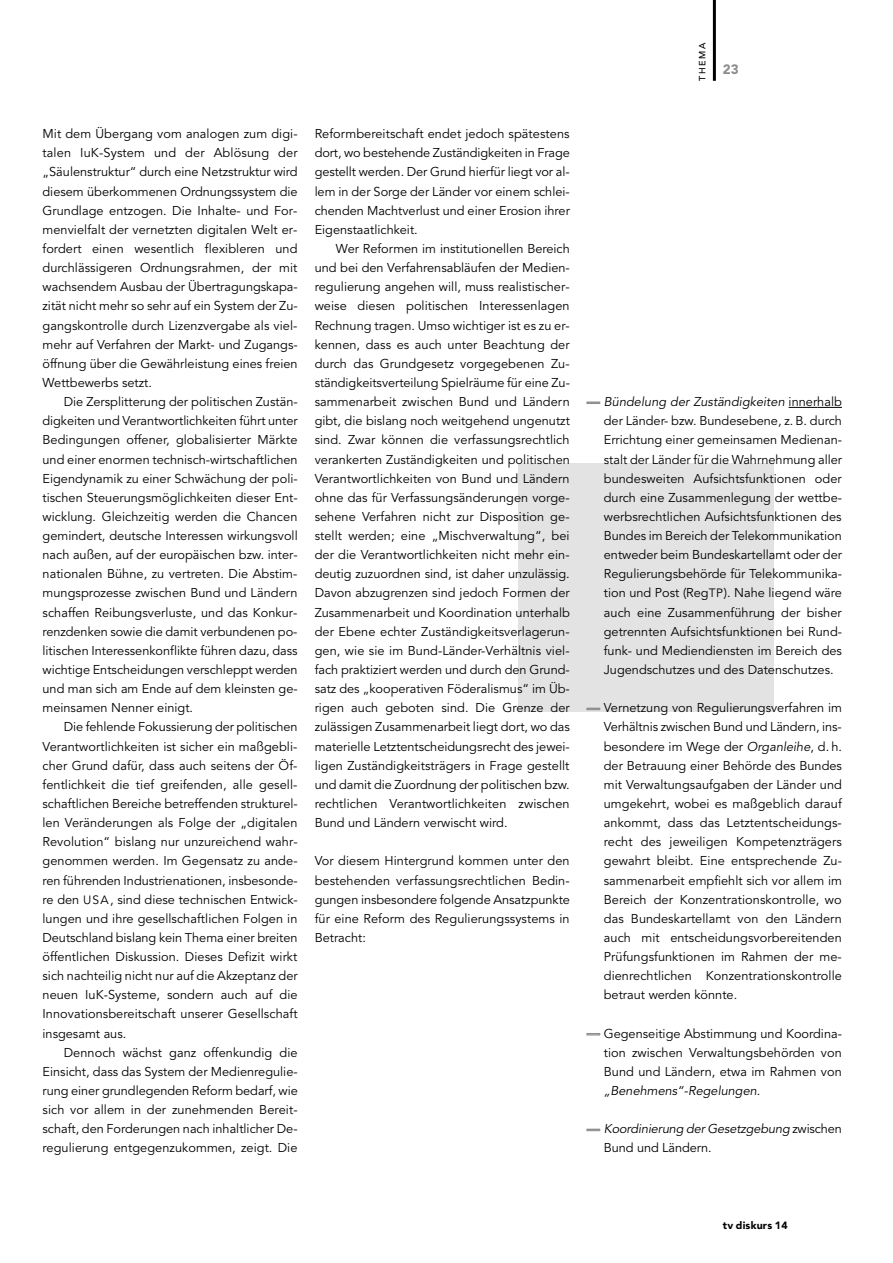
<style>
.page{position:relative;width:893px;height:1263px;background:#fff}
.page>*{position:absolute;margin:0;border:0;box-sizing:border-box;transform-origin:0 0}
.t1{font:900 13.5px "Avenir";color:#8e8e8e}
.t2{font:12.75px/19.2px "Avenir";color:#000;text-align:justify}
.t3{font:italic 12.75px/19.2px "Avenir";letter-spacing:-.01em;color:#000}
.t4{font:900 10.5px "Avenir";letter-spacing:.02em;color:#000}
.t5{font:500 9px "Avenir";letter-spacing:.165em;color:#000}
.s1{font-size:12px}
.s2{font-weight:900;color:#8e8e8e}
.s3{font-style:italic}
.s4{font-weight:900;font-style:normal;color:#8e8e8e}
.s5{font-style:normal}
</style>
<div class="page">
<div style="left:519px;top:463px;width:255px;height:249px;background:#e3e3e3"></div>
<hr style="left:713px;top:0;width:3px;height:81px;background:#000">
<svg style="left:789px;top:407px;width:53px;height:1px"></svg>
<p class="t5" style="left:699px;top:81px;width:39px;rotate:-90deg">THEMA</p>
<p class="t1" style="left:723px;top:64px;width:17px">23</p>
<p class="t2" style="left:43px;top:125px;width:257px">Mit dem Übergang vom analogen zum digi&shy;talen IuK-System und der Ablösung der „Säulenstruktur“ durch eine Netzstruktur wird diesem überkommenen Ordnungssystem die Grundlage entzogen. Die Inhalte- und For&shy;menvielfalt der vernetzten digitalen Welt er&shy;fordert einen wesentlich flexibleren und durchlässigeren Ordnungsrahmen, der mit wachsendem Ausbau der Übertragungskapa&shy;zität nicht mehr so sehr auf ein System der Zu&shy;gangskontrolle durch Lizenzvergabe als viel&shy;mehr auf Verfahren der Markt- und Zugangs&shy;öffnung über die Gewährleistung eines freien Wettbewerbs setzt.</p>
<p class="t2" style="left:43px;top:393px;width:257px;text-indent:21px">Die Zersplitterung der politischen Zustän&shy;digkeiten und Verantwortlichkeiten führt unter Bedingungen offener, globalisierter Märkte und einer enormen technisch-wirtschaftlichen Eigendynamik zu einer Schwächung der poli&shy;tischen Steuerungsmöglichkeiten dieser Ent&shy;wicklung. Gleichzeitig werden die Chancen gemindert, deutsche Interessen wirkungsvoll nach außen, auf der europäischen bzw. inter&shy;nationalen Bühne, zu vertreten. Die Abstim&shy;mungsprozesse zwischen Bund und Ländern schaffen Reibungsverluste, und das Konkur&shy;renzdenken sowie die damit verbundenen po&shy;litischen Interessenkonflikte führen dazu, dass wichtige Entscheidungen verschleppt werden und man sich am Ende auf dem kleinsten ge&shy;meinsamen Nenner einigt.</p>
<p class="t2" style="left:43px;top:718px;width:257px;text-indent:21px">Die fehlende Fokussierung der politischen Verantwortlichkeiten ist sicher ein maßgebli&shy;cher Grund dafür, dass auch seitens der Öf&shy;fentlichkeit die tief greifenden, alle gesell&shy;schaftlichen Bereiche betreffenden strukturel&shy;len Veränderungen als Folge der „digitalen Revolution“ bislang nur unzureichend wahr&shy;genommen werden. Im Gegensatz zu ande&shy;ren führenden Industrienationen, insbesonde&shy;re den <span class="s1">USA</span>, sind diese technischen Entwick&shy;lungen und ihre gesellschaftlichen Folgen in Deutschland bislang kein Thema einer breiten öffentlichen Diskussion. Dieses Defizit wirkt sich nachteilig nicht nur auf die Akzeptanz der neuen IuK-Systeme, sondern auch auf die Innovationsbereitschaft unserer Gesellschaft insgesamt aus.</p>
<p class="t2" style="left:43px;top:1044px;width:257px;text-indent:21px">Dennoch wächst ganz offenkundig die Einsicht, dass das System der Medienregulie&shy;rung einer grundlegenden Reform bedarf, wie sich vor allem in der zunehmenden Bereit&shy;schaft, den Forderungen nach inhaltlicher De&shy;regulierung entgegenzukommen, zeigt. Die</p>
<p class="t2" style="left:315px;top:125px;width:257px">Reformbereitschaft endet jedoch spätestens dort, wo bestehende Zuständigkeiten in Frage gestellt werden. Der Grund hierfür liegt vor al&shy;lem in der Sorge der Länder vor einem schlei&shy;chenden Machtverlust und einer Erosion ihrer Eigenstaatlichkeit.</p>
<p class="t2" style="left:315px;top:240px;width:257px;text-indent:21px">Wer Reformen im institutionellen Bereich und bei den Verfahrensabläufen der Medien&shy;regulierung angehen will, muss realistischer&shy;weise diesen politischen Interessenlagen Rechnung tragen. Umso wichtiger ist es zu er&shy;kennen, dass es auch unter Beachtung der durch das Grundgesetz vorgegebenen Zu&shy;ständigkeitsverteilung Spielräume für eine Zu&shy;sammenarbeit zwischen Bund und Ländern gibt, die bislang noch weitgehend ungenutzt sind. Zwar können die verfassungsrechtlich verankerten Zuständigkeiten und politischen Verantwortlichkeiten von Bund und Ländern ohne das für Verfassungsänderungen vorge&shy;sehene Verfahren nicht zur Disposition ge&shy;stellt werden; eine „Mischverwaltung“, bei der die Verantwortlichkeiten nicht mehr ein&shy;deutig zuzuordnen sind, ist daher unzulässig.<br>Davon abzugrenzen sind jedoch Formen der Zusammenarbeit und Koordination unterhalb der Ebene echter Zuständigkeitsverlagerun&shy;gen, wie sie im Bund-Länder-Verhältnis viel&shy;fach praktiziert werden und durch den Grund&shy;satz des „kooperativen Föderalismus“ im Üb&shy;rigen auch geboten sind. Die Grenze der zulässigen Zusammenarbeit liegt dort, wo das materielle Letztentscheidungsrecht des jewei&shy;ligen Zuständigkeitsträgers in Frage gestellt und damit die Zuordnung der politischen bzw. rechtlichen Verantwortlichkeiten zwischen Bund und Ländern verwischt wird.</p>
<p class="t2" style="left:315px;top:852px;width:257px">Vor diesem Hintergrund kommen unter den bestehenden verfassungsrechtlichen Bedin&shy;gungen insbesondere folgende Ansatzpunkte für eine Reform des Regulierungssystems in Betracht:</p>
<p class="t2" style="left:604px;top:393px;width:240px;text-indent:-17px"><span class="s2">—</span> <span class="s3">Bündelung der Zuständigkeiten</span> innerhalb der Länder- bzw. Bundesebene, z. B. durch Errichtung einer gemeinsamen Medienan&shy;stalt der Länder für die Wahrnehmung aller bundesweiten Aufsichtsfunktionen oder durch eine Zusammenlegung der wettbe&shy;werbsrechtlichen Aufsichtsfunktionen des Bundes im Bereich der Telekommunikation entweder beim Bundeskartellamt oder der Regulierungsbehörde für Telekommunika&shy;tion und Post (Reg<span class="s1">TP</span>). Nahe liegend wäre auch eine Zusammenführung der bisher getrennten Aufsichtsfunktionen bei Rund&shy;funk- und Mediendiensten im Bereich des Jugendschutzes und des Datenschutzes.</p>
<p class="t2" style="left:604px;top:699px;width:240px;text-indent:-17px"><span class="s2">—</span> Vernetzung von Regulierungsverfahren im Verhältnis zwischen Bund und Ländern, ins&shy;besondere im Wege der <span class="s3">Organleihe</span>, d. h. der Betrauung einer Behörde des Bundes mit Verwaltungsaufgaben der Länder und umgekehrt, wobei es maßgeblich darauf ankommt, dass das Letztentscheidungs&shy;recht des jeweiligen Kompetenzträgers gewahrt bleibt. Eine entsprechende Zu&shy;sammenarbeit empfiehlt sich vor allem im Bereich der Konzentrationskontrolle, wo das Bundeskartellamt von den Ländern auch mit entscheidungsvorbereitenden Prüfungsfunktionen im Rahmen der me&shy;dienrechtlichen Konzentrationskontrolle betraut werden könnte.</p>
<p class="t2" style="left:604px;top:1025px;width:240px;text-indent:-17px"><span class="s2">—</span> Gegenseitige Abstimmung und Koordina&shy;tion zwischen Verwaltungsbehörden von Bund und Ländern, etwa im Rahmen von <span class="s3">„Benehmens“-Regelungen</span>.</p>
<p class="t3" style="left:604px;top:1120px;width:240px;text-indent:-17px"><span class="s4">—</span> Koordinierung der Gesetzgebung <span class="s5">zwischen<br>Bund und Ländern.</span></p>
<p class="t4" style="left:723px;top:1221px;width:66px">tv diskurs 14</p>
</div>
